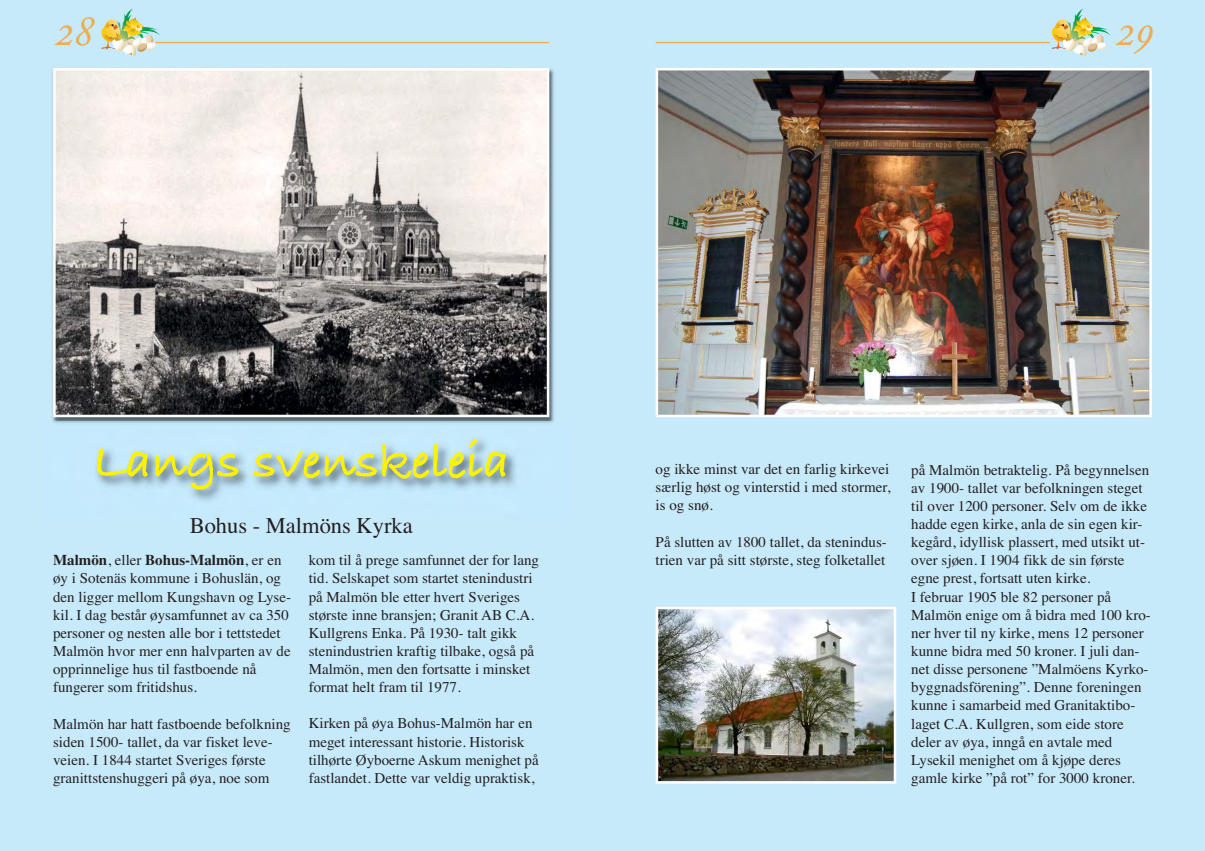
<style>
.page{position:relative;width:1205px;height:851px;background:#fff}
.page>*{position:absolute;margin:0;border:0;box-sizing:border-box;transform-origin:0 0}
.t1{font:51.25px "Bradley Hand ITCTT Bold";color:#fff200}
.t2{font:italic 45px "Adobe Garamond Exp";color:#eead54}
.t3{font:22.5px "Times";color:#231f20}
.t4{font:15px/18.1px "Times";color:#231f20}
.s1{font-weight:700}
</style>
<div class="page">
<div style="left:0;top:0;width:1205px;height:850px;background:#c7eafb"></div>
<hr style="left:656px;top:42px;width:394px;height:1px;background:#eead54">
<svg style="left:1051px;top:8px;width:59px;height:49px"></svg>
<hr style="left:156px;top:42px;width:393px;height:1px;background:#eead54">
<svg style="left:101px;top:8px;width:59px;height:49px"></svg>
<img style="left:52px;top:68px;width:502px;height:354px">
<img style="left:56px;top:71px;width:490px;height:343px">
<div style="left:53px;top:68px;width:496px;height:349px;border:2px solid #fff"></div>
<img style="left:659px;top:71px;width:490px;height:343px">
<div style="left:656px;top:68px;width:496px;height:349px;border:2px solid #fff"></div>
<img style="left:659px;top:609px;width:234px;height:171px">
<div style="left:656px;top:606px;width:240px;height:177px;border:2px solid #fff"></div>
<img style="left:54px;top:422px;width:498px;height:79px">
<h2 class="t2" style="left:53px;top:12px;width:39px">28</h2>
<h2 class="t2" style="left:1114px;top:12px;width:39px">29</h2>
<h1 class="t1" style="left:93px;top:428px;width:418px">Langs svenskeleia</h1>
<h3 class="t3" style="left:190px;top:517px;width:225px">Bohus - Malmöns Kyrka</h3>
<p class="t4" style="left:53px;top:552px;width:239px"><span class="s1">Malmön</span>, eller <span class="s1">Bohus-Malmön</span>, er en øy i Sotenäs kommune i Bohuslän, og den ligger mellom Kungshavn og Lyse&shy;kil. I dag består øysamfunnet av ca 350 personer og nesten alle bor i tettstedet Malmön hvor mer enn halvparten av de opprinnelige hus til fastboende nå fungerer som fritidshus.</p>
<p class="t4" style="left:53px;top:715px;width:239px">Malmön har hatt fastboende befolkning siden 1500- tallet, da var fisket leve&shy;veien. I 1844 startet Sveriges første granittstenshuggeri på øya, noe som</p>
<p class="t4" style="left:309px;top:552px;width:232px">kom til å prege samfunnet der for lang tid. Selskapet som startet stenindustri på Malmön ble etter hvert Sveriges største inne bransjen; Granit AB C.A.<br>Kullgrens Enka. På 1930- talt gikk stenindustrien kraftig tilbake, også på Malmön, men den fortsatte i minsket format helt fram til 1977.</p>
<p class="t4" style="left:309px;top:715px;width:231px">Kirken på øya Bohus-Malmön har en meget interessant historie. Historisk tilhørte Øyboerne Askum menighet på fastlandet. Dette var veldig upraktisk,</p>
<p class="t4" style="left:656px;top:461px;width:236px;text-align:justify">og ikke minst var det en farlig kirkevei særlig høst og vinterstid i med stormer, is og snø.</p>
<p class="t4" style="left:656px;top:534px;width:233px">På slutten av 1800 tallet, da stenindus&shy;trien var på sitt største, steg folketallet</p>
<p class="t4" style="left:911px;top:462px;width:241px">på Malmön betraktelig. På begynnelsen av 1900- tallet var befolkningen steget til over 1200 personer. Selv om de ikke hadde egen kirke, anla de sin egen kir&shy;kegård, idyllisk plassert, med utsikt ut&shy;over sjøen. I 1904 fikk de sin første egne prest, fortsatt uten kirke.<br>I februar 1905 ble 82 personer på Malmön enige om å bidra med 100 kro&shy;ner hver til ny kirke, mens 12 personer kunne bidra med 50 kroner. I juli dan&shy;net disse personene ”Malmöens Kyrko&shy;byggnadsförening”. Denne foreningen kunne i samarbeid med Granit aktibo - laget C.A. Kullgren, som eide store deler av øya, inngå en avtale med Lysekil menighet om å kjøpe deres gamle kirke ”på rot” for 3000 kroner.</p>
</div>
